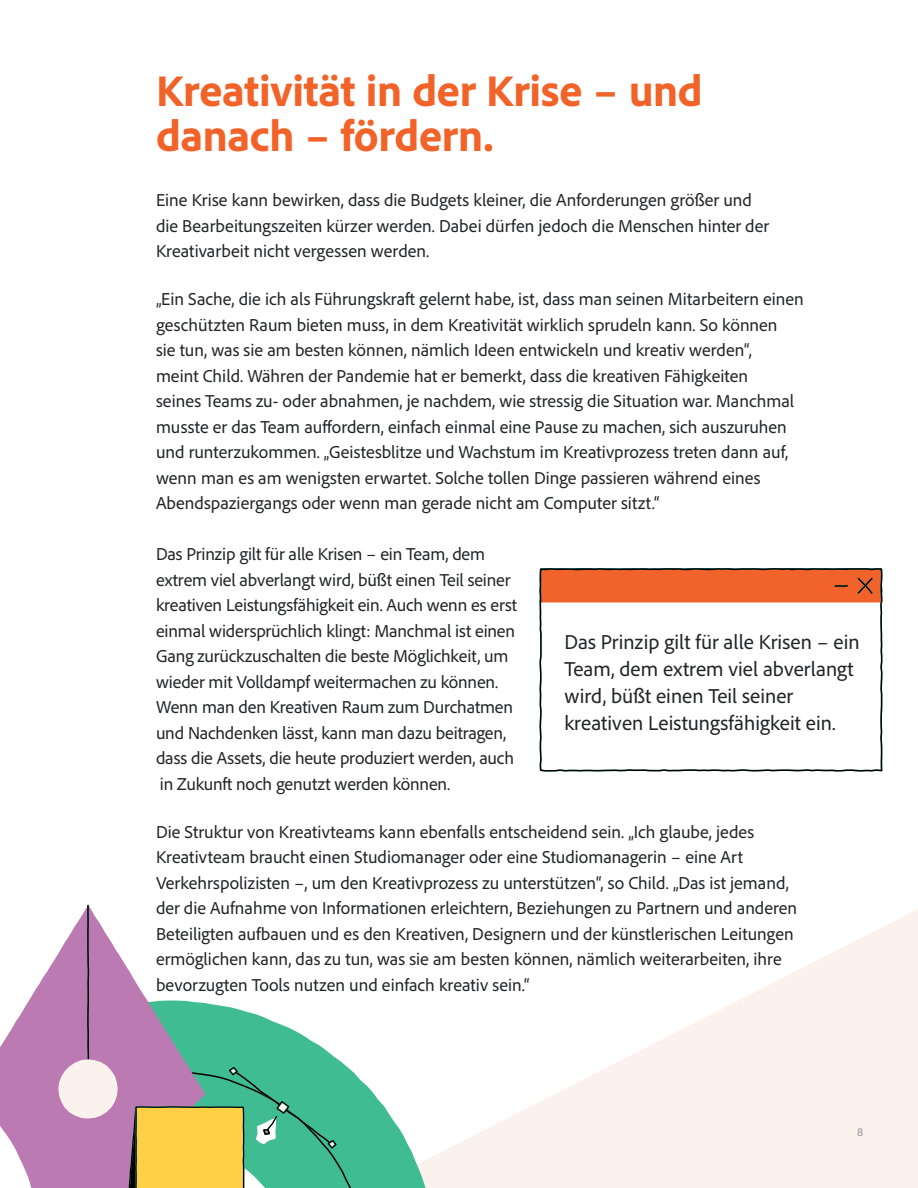
<style>
.page{position:relative;width:918px;height:1188px;background:#fff}
.page>*{position:absolute;margin:0;border:0;box-sizing:border-box;transform-origin:0 0}
.t1{font:800 45px/45px "Adobe Clean";letter-spacing:-.005em;color:#f26329}
.t2{font:21px/27px "Adobe Clean";color:#212528}
.t3{font:18px/25.5px "Adobe Clean";color:#212528}
.t4{font:12px "Adobe Clean";color:#939598}
</style>
<div class="page">
<svg style="left:539px;top:604px;width:344px;height:168px"></svg>
<svg style="left:539px;top:568px;width:344px;height:36px;background:#e16433"></svg>
<svg style="left:426px;top:909px;width:492px;height:279px;fill:#fbf1ed"></svg>
<svg style="left:205px;top:1003px;width:221px;height:185px"></svg>
<svg style="left:0;top:953px;width:205px;height:235px;fill:#bc7ab3"></svg>
<svg style="left:58px;top:905px;width:60px;height:214px;background:#ca9ec2"></svg>
<svg style="left:126px;top:1066px;width:232px;height:122px;background:#88b37b"></svg>
<h1 class="t1" style="left:156px;top:67px;width:548px">Kreativität in der Krise – und danach – fördern.</h1>
<p class="t3" style="left:156px;top:187px;width:615px">Eine Krise kann bewirken, dass die Budgets kleiner, die Anforderungen größer und die Bearbeitungszeiten kürzer werden. Dabei dürfen jedoch die Menschen hinter der<br>Kreativarbeit nicht vergessen werden.</p>
<p class="t3" style="left:156px;top:286px;width:649px">„Ein Sache, die ich als Führungskraft gelernt habe, ist, dass man seinen Mitarbeitern einen geschützten Raum bieten muss, in dem Kreativität wirklich sprudeln kann. So können<br>sie tun, was sie am besten können, nämlich Ideen entwickeln und kreativ werden“,<br>meint Child. Währen der Pandemie hat er bemerkt, dass die kreativen Fähigkeiten<br>seines Teams zu- oder abnahmen, je nachdem, wie stressig die Situation war. Manchmal musste er das Team auffordern, einfach einmal eine Pause zu machen, sich auszuruhen und runterzukommen. „Geistesblitze und Wachstum im Kreativprozess treten dann auf, wenn man es am wenigsten erwartet. Solche tollen Dinge passieren während eines Abendspaziergangs oder wenn man gerade nicht am Computer sitzt.“</p>
<p class="t3" style="left:156px;top:541px;width:363px">Das Prinzip gilt für alle Krisen – ein Team, dem extrem viel abverlangt wird, büßt einen Teil seiner kreativen Leistungsfähigkeit ein. Auch wenn es erst einmal widersprüchlich klingt: Manchmal ist einen Gang zurückzuschalten die beste Möglichkeit, um wieder mit Volldampf weitermachen zu können.<br>Wenn man den Kreativen Raum zum Durchatmen und Nachdenken lässt, kann man dazu beitragen, dass die Assets, die heute produziert werden, auch in Zukunft noch genutzt werden können.</p>
<p class="t3" style="left:156px;top:818px;width:643px">Die Struktur von Kreativteams kann ebenfalls entscheidend sein. „Ich glaube, jedes Kreativteam braucht einen Studiomanager oder eine Studiomanagerin – eine Art Verkehrspolizisten –, um den Kreativprozess zu unterstützen“, so Child. „Das ist jemand, der die Aufnahme von Informationen erleichtern, Beziehungen zu Partnern und anderen Beteiligten aufbauen und es den Kreativen, Designern und der künstlerischen Leitungen ermöglichen kann, das zu tun, was sie am besten können, nämlich weiterarbeiten, ihre bevorzugten Tools nutzen und einfach kreativ sein.“</p>
<p class="t2" style="left:564px;top:628px;width:297px">Das Prinzip gilt für alle Krisen – ein Team, dem extrem viel abverlangt wird, büßt einen Teil seiner kreativen Leistungsfähigkeit ein.</p>
<p class="t4" style="left:857px;top:1124px;width:8px">8</p>
</div>
